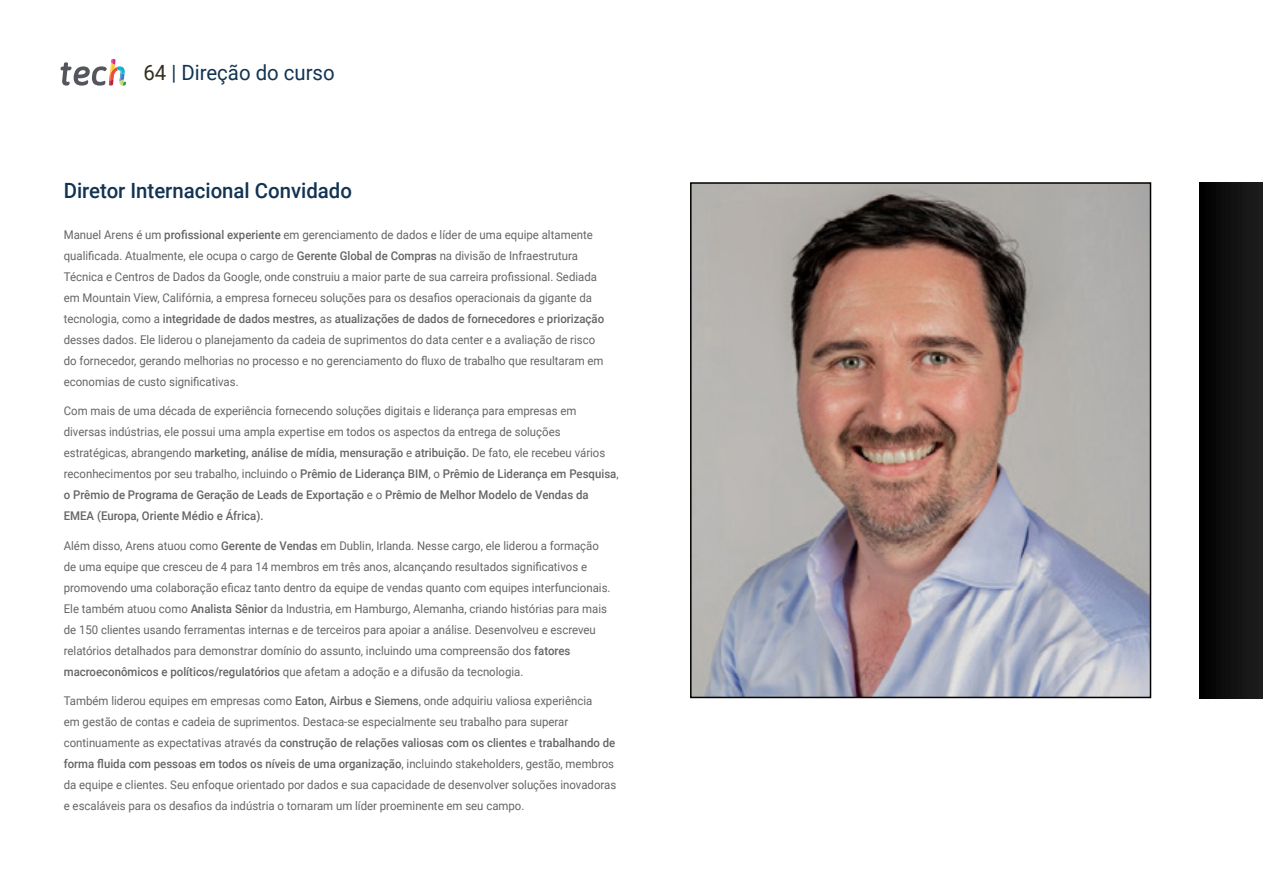
<style>
.page{position:relative;width:1263px;height:893px;background:#fff}
.page>*{position:absolute;margin:0;border:0;box-sizing:border-box;transform-origin:0 0}
.t1{font:500 21px "Roboto";color:#123352}
.t2{font:21px "Roboto";color:#123352}
.t3{font:12px/21px "Roboto";color:#656565;scale:.95 1}
.s1{color:#312e20}
.s2{font-weight:500}
</style>
<div class="page">
<div style="left:1199px;top:182px;width:64px;height:516px;background:linear-gradient(to right,#000,#1e1e1f)"></div>
<img style="left:693px;top:185px;width:455px;height:510px">
<div style="left:690px;top:182px;width:461px;height:516px;border:2px solid #000"></div>
<svg style="left:61px;top:59px;width:65px;height:27px"></svg>
<h1 class="t2" style="left:144px;top:57px;width:193px"><span class="s1">64</span> | Direção do curso</h1>
<h1 class="t1" style="left:64px;top:176px;width:290px">Diretor Internacional Convidado</h1>
<p class="t3" style="left:64px;top:223px;width:570px">Manuel Arens é um <span class="s2">profissional experiente</span> em gerenciamento de dados e líder de uma equipe altamente qualificada. Atualmente, ele ocupa o cargo de <span class="s2">Gerente Global de Compras</span> na divisão de Infraestrutura Técnica e Centros de Dados da Google, onde construiu a maior parte de sua carreira profissional. Sediada em Mountain View, Califórnia, a empresa forneceu soluções para os desafios operacionais da gigante da tecnologia, como a <span class="s2">integridade de dados mestres,</span> as <span class="s2">atualizações de dados de fornecedores</span> e <span class="s2">priorização </span>desses dados. Ele liderou o planejamento da cadeia de suprimentos do data center e a avaliação de risco do fornecedor, gerando melhorias no processo e no gerenciamento do fluxo de trabalho que resultaram em economias de custo significativas.</p>
<p class="t3" style="left:64px;top:400px;width:585px">Com mais de uma década de experiência fornecendo soluções digitais e liderança para empresas em diversas indústrias, ele possui uma ampla expertise em todos os aspectos da entrega de soluções estratégicas, abrangendo <span class="s2">marketing, análise de mídia, mensuração</span> e <span class="s2">atribuição.</span> De fato, ele recebeu vários reconhecimentos por seu trabalho, incluindo o <span class="s2">Prêmio de Liderança BIM</span>, o <span class="s2">Prêmio de Liderança em Pesquisa</span>, <span class="s2">o Prêmio de Programa de Geração de Leads de Exportação</span> e o <span class="s2">Prêmio de Melhor Modelo de Vendas da EMEA (Europa, Oriente Médio e África).</span></p>
<p class="t3" style="left:64px;top:534px;width:577px">Além disso, Arens atuou como <span class="s2">Gerente de Vendas</span> em Dublin, Irlanda. Nesse cargo, ele liderou a formação de uma equipe que cresceu de 4 para 14 membros em três anos, alcançando resultados significativos e promovendo uma colaboração eficaz tanto dentro da equipe de vendas quanto com equipes interfuncionais.<br>Ele também atuou como <span class="s2">Analista Sênior</span> da Industria, em Hamburgo, Alemanha, criando histórias para mais de 150 clientes usando ferramentas internas e de terceiros para apoiar a análise. Desenvolveu e escreveu relatórios detalhados para demonstrar domínio do assunto, incluindo uma compreensão dos <span class="s2">fatores macroeconômicos e políticos/regulatórios</span> que afetam a adoção e a difusão da tecnologia.</p>
<p class="t3" style="left:64px;top:690px;width:583px">Também liderou equipes em empresas como <span class="s2">Eaton, Airbus e Siemens</span>, onde adquiriu valiosa experiência<br>em gestão de contas e cadeia de suprimentos. Destaca-se especialmente seu trabalho para superar continuamente as expectativas através da <span class="s2">construção de relações valiosas com os clientes</span> e <span class="s2">trabalhando de forma fluida com pessoas em todos os níveis de uma organização</span>, incluindo stakeholders, gestão, membros da equipe e clientes. Seu enfoque orientado por dados e sua capacidade de desenvolver soluções inovadoras e escaláveis para os desafios da indústria o tornaram um líder proeminente em seu campo.</p>
</div>
